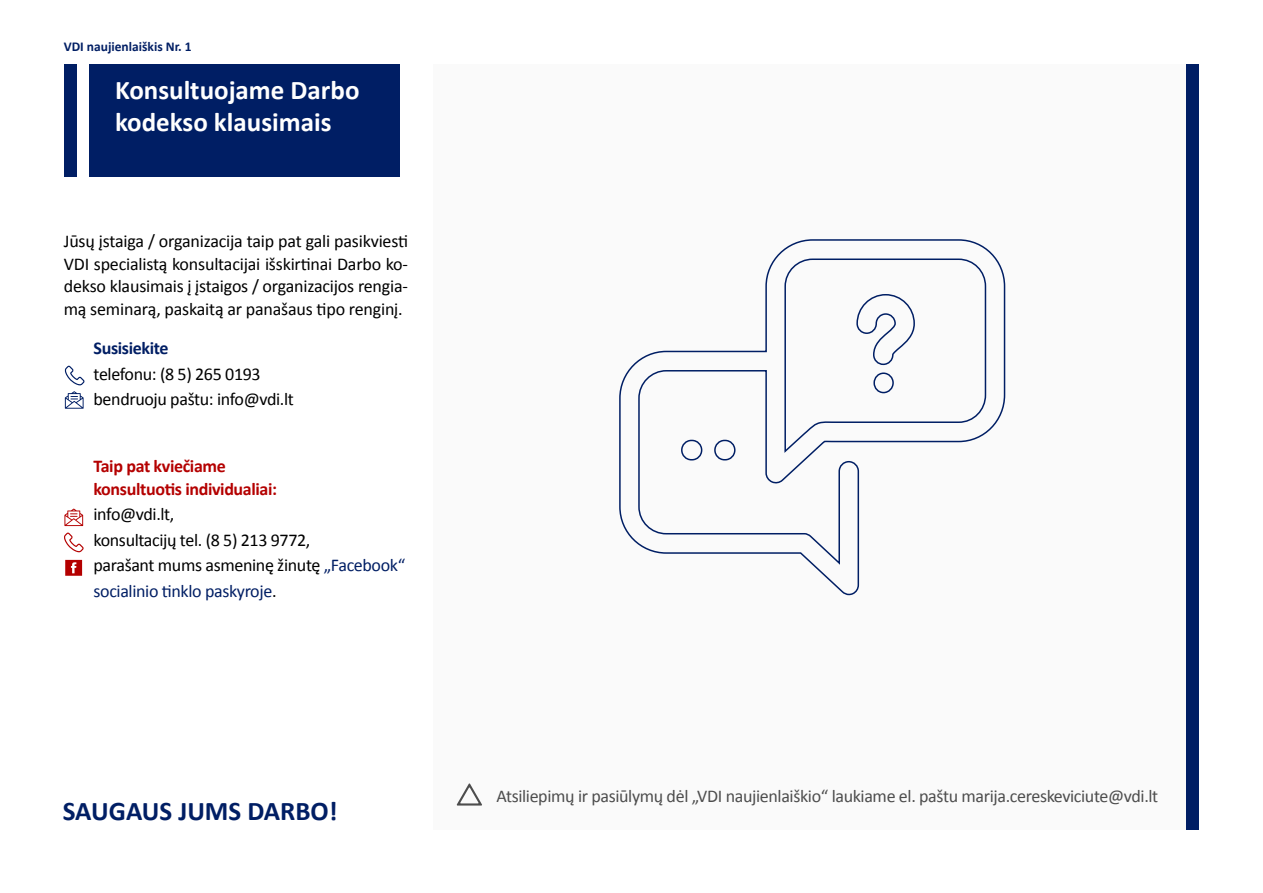
<style>
.page{position:relative;width:1263px;height:893px;background:#fff}
.page>*{position:absolute;margin:0;border:0;box-sizing:border-box;transform-origin:0 0}
.t1{font:700 27px/32.4px "Calibri";color:#fff}
.t2{font:700 27px "Calibri";color:#001e64}
.t3{font:18px/25.5px "Calibri";letter-spacing:-.02em;color:#000}
.t4{font:18px "Calibri";letter-spacing:-.02em;color:#4d4d4d}
.t5{font:700 18px/22.5px "Calibri";letter-spacing:-.02em;color:#b40000}
.t6{font:700 18px "Calibri";letter-spacing:-.02em;color:#001e64}
.t7{font:700 13.5px "Calibri";color:#001e64}
.s1{color:#001e64}
</style>
<div class="page">
<div style="left:89px;top:64px;width:311px;height:112px;background:#001e64"></div>
<div style="left:64px;top:64px;width:13px;height:112px;background:#001e64"></div>
<div style="left:434px;top:64px;width:765px;height:765px;background:#fafafa"></div>
<svg style="left:457px;top:783px;width:25px;height:22px"></svg>
<div style="left:1186px;top:64px;width:13px;height:765px;background:#001e64"></div>
<svg style="left:619px;top:239px;width:387px;height:357px"></svg>
<svg style="left:65px;top:366px;width:19px;height:19px"></svg>
<svg style="left:65px;top:391px;width:19px;height:18px"></svg>
<svg style="left:64px;top:533px;width:20px;height:19px"></svg>
<svg style="left:64px;top:509px;width:19px;height:17px"></svg>
<svg style="left:65px;top:560px;width:17px;height:16px"></svg>
<p class="t7" style="left:64px;top:37px;width:130px">VDI naujienlaiškis Nr. 1</p>
<h1 class="t1" style="left:115px;top:73px;width:246px">Konsultuojame Darbo kodekso klausimais</h1>
<p class="t3" style="left:64px;top:229px;width:346px;line-height:22.5px;text-align:justify">Jūsų įstaiga / organizacija taip pat gali pasikviesti VDI specialistą konsultacijai išskirtinai Darbo ko&shy;dekso klausimais į įstaigos / organizacijos rengia&shy;mą seminarą, paskaitą ar panašaus tipo renginį.</p>
<p class="t6" style="left:94px;top:336px;width:76px">Susisiekite</p>
<p class="t3" style="left:94px;top:360px;width:202px">telefonu: (8 5) 265 0193 bendruoju paštu: info@vdi.lt</p>
<p class="t5" style="left:94px;top:455px;width:185px">Taip pat kviečiame konsultuotis individualiai:</p>
<p class="t3" style="left:94px;top:501px;width:313px">info@vdi.lt,<br>konsultacijų tel. (8 5) 213 9772,<br>parašant mums asmeninę žinutę <span class="s1">„Facebook“ socialinio tinklo paskyroje</span>.</p>
<h1 class="t2" style="left:63px;top:792px;width:276px">SAUGAUS JUMS DARBO!</h1>
<p class="t4" style="left:496px;top:785px;width:663px">Atsiliepimų ir pasiūlymų dėl „VDI naujienlaiškio“ laukiame el. paštu marija.cereskeviciute@vdi.lt</p>
</div>
